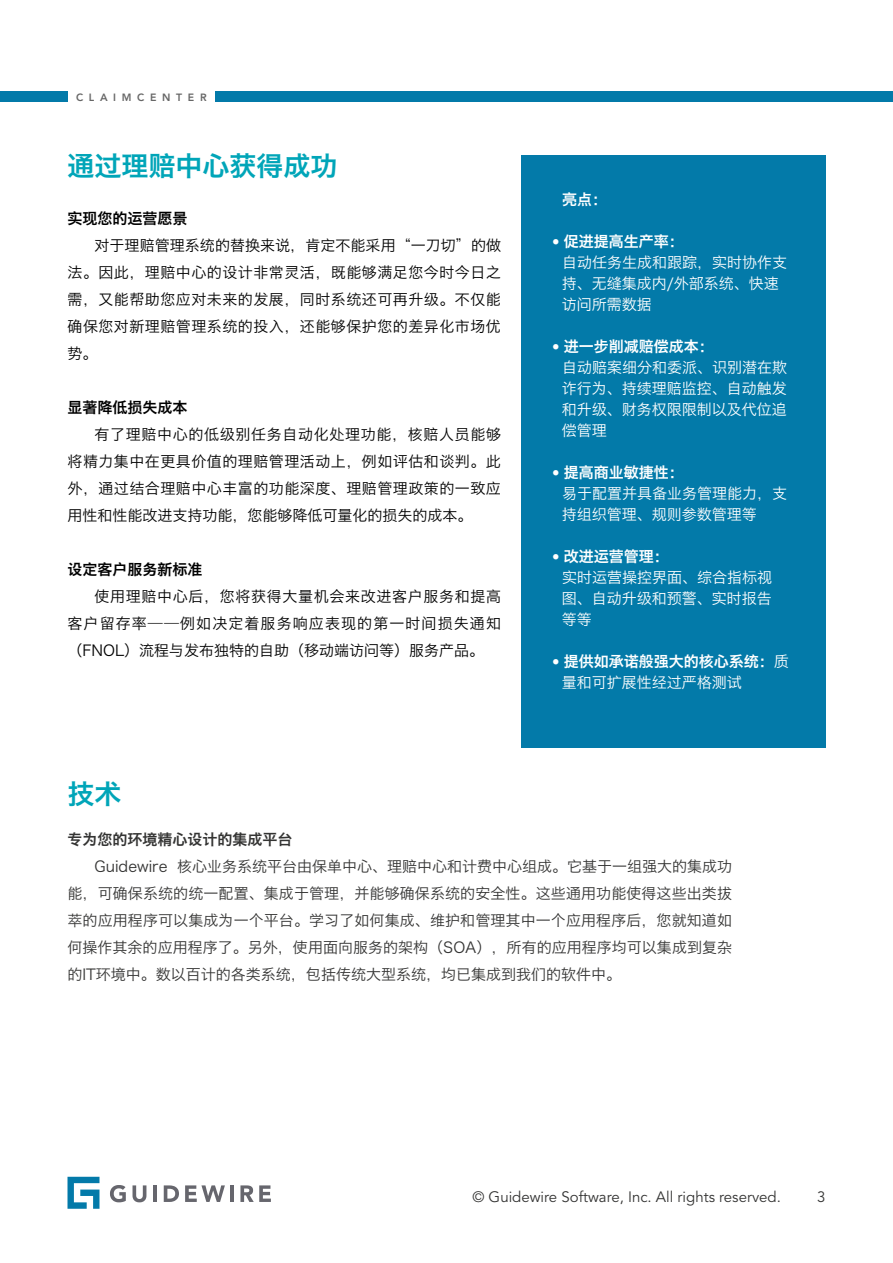
<style>
.page{position:relative;width:893px;height:1263px;background:#fff}
.page>*{position:absolute;margin:0;border:0;box-sizing:border-box;transform-origin:0 0}
.t1{font:27px "Hiragino Sans GB W6";color:#00a5b8}
.t2{font:15px/27px "Hiragino Sans GB W3";letter-spacing:.035em;color:#000;text-align:justify}
.t3{font:15px/27px "Hiragino Sans GB W3";color:#343433;text-align:justify}
.t4{font:15px/21px "Hiragino Sans GB W3";color:#fff}
.t5{font:15px "Hiragino Sans GB W6";color:#fff}
.t6{font:15px "Avenir LT Std";color:#343433}
.t7{font:15px "Hiragino Sans GB W6";color:#000}
.t8{font:15px "Hiragino Sans GB W6";color:#343433}
.t9{font:800 10.5px "Avenir LT Std";letter-spacing:.54em;color:#666}
.s1{font-family:"Avenir"}
.s2{font-family:"Hiragino Sans GB W3"}
</style>
<div class="page">
<div style="left:521px;top:155px;width:304px;height:593px;background:#037aa9"></div>
<div style="left:216px;top:91px;width:677px;height:11px;background:#037aa9"></div>
<div style="left:0;top:91px;width:68px;height:11px;background:#037aa9"></div>
<svg style="left:110px;top:1185px;width:16px;height:17px"></svg>
<svg style="left:133px;top:1185px;width:13px;height:17px"></svg>
<hr style="left:153px;top:1185px;width:4px;height:17px;background:#66666d">
<svg style="left:164px;top:1185px;width:15px;height:17px"></svg>
<svg style="left:185px;top:1185px;width:40px;height:17px"></svg>
<hr style="left:230px;top:1185px;width:4px;height:17px;background:#66666d">
<svg style="left:240px;top:1185px;width:31px;height:17px"></svg>
<svg style="left:68px;top:1177px;width:31px;height:32px"></svg>
<p class="t9" style="left:76px;top:91px;width:132px">CLAIMCENTER</p>
<h1 class="t1" style="left:68px;top:148px;width:271px">通过理赔中心获得成功</h1>
<p class="t7" style="left:68px;top:209px;width:121px">实现您的运营愿景</p>
<p class="t2" style="left:68px;top:232px;width:435px;text-indent:27px">对于理赔管理系统的替换来说，肯定不能采用“一刀切”的做法。因此，理赔中心的设计非常灵活，既能够满足您今时今日之需，又能帮助您应对未来的发展，同时系统还可再升级。不仅能确保您对新理赔管理系统的投入，还能够保护您的差异化市场优势。</p>
<p class="t7" style="left:68px;top:398px;width:121px">显著降低损失成本</p>
<p class="t2" style="left:68px;top:421px;width:435px;text-indent:27px">有了理赔中心的低级别任务自动化处理功能，核赔人员能够将精力集中在更具价值的理赔管理活动上，例如评估和谈判。此外，通过结合理赔中心丰富的功能深度、理赔管理政策的一致应用性和性能改进支持功能，您能够降低可量化的损失的成本。</p>
<p class="t7" style="left:68px;top:560px;width:136px">设定客户服务新标准</p>
<p class="t2" style="left:68px;top:583px;width:435px;text-indent:27px">使用理赔中心后，您将获得大量机会来改进客户服务和提高客户留存率——例如决定着服务响应表现的第一时间损失通知（FNOL）流程与发布独特的自助（移动端访问等）服务产品。</p>
<p class="t5" style="left:562px;top:190px;width:46px">亮点：</p>
<p class="t5" style="left:552px;top:232px;width:133px"><span class="s1">•</span> 促进提高生产率：</p>
<p class="t4" style="left:562px;top:252px;width:227px">自动任务生成和跟踪，实时协作支持、无缝集成内/外部系统、快速访问所需数据</p>
<p class="t5" style="left:552px;top:337px;width:163px"><span class="s1">•</span> 进一步削减赔偿成本：</p>
<p class="t4" style="left:562px;top:357px;width:227px;text-align:justify">自动赔案细分和委派、识别潜在欺诈行为、持续理赔监控、自动触发和升级、财务权限限制以及代位追偿管理</p>
<p class="t5" style="left:552px;top:463px;width:133px"><span class="s1">•</span> 提高商业敏捷性：</p>
<p class="t4" style="left:562px;top:483px;width:227px">易于配置并具备业务管理能力，支持组织管理、规则参数管理等</p>
<p class="t5" style="left:552px;top:547px;width:118px"><span class="s1">•</span> 改进运营管理：</p>
<p class="t4" style="left:562px;top:567px;width:212px;text-align:justify">实时运营操控界面、综合指标视图、自动升级和预警、实时报告等等</p>
<p class="t5" style="left:552px;top:652px;width:238px"><span class="s1">•</span> 提供如承诺般强大的核心系统：<span class="s2">质</span></p>
<p class="t4" style="left:562px;top:672px;width:181px">量和可扩展性经过严格测试</p>
<h1 class="t1" style="left:68px;top:776px;width:55px">技术</h1>
<p class="t8" style="left:68px;top:829px;width:226px">专为您的环境精心设计的集成平台</p>
<p class="t3" style="left:68px;top:852px;width:666px;text-indent:27px">Guidewire 核心业务系统平台由保单中心、理赔中心和计费中心组成。它基于一组强大的集成功能，可确保系统的统一配置、集成于管理，并能够确保系统的安全性。这些通用功能使得这些出类拔萃的应用程序可以集成为一个平台。学习了如何集成、维护和管理其中一个应用程序后，您就知道如何操作其余的应用程序了。另外，使用面向服务的架构（SOA），所有的应用程序均可以集成到复杂的IT环境中。数以百计的各类系统，包括传统大型系统，均已集成到我们的软件中。</p>
<p class="t6" style="left:472px;top:1188px;width:310px">© Guidewire Software, Inc. All rights reserved.</p>
<p class="t6" style="left:817px;top:1188px;width:10px">3</p>
</div>
